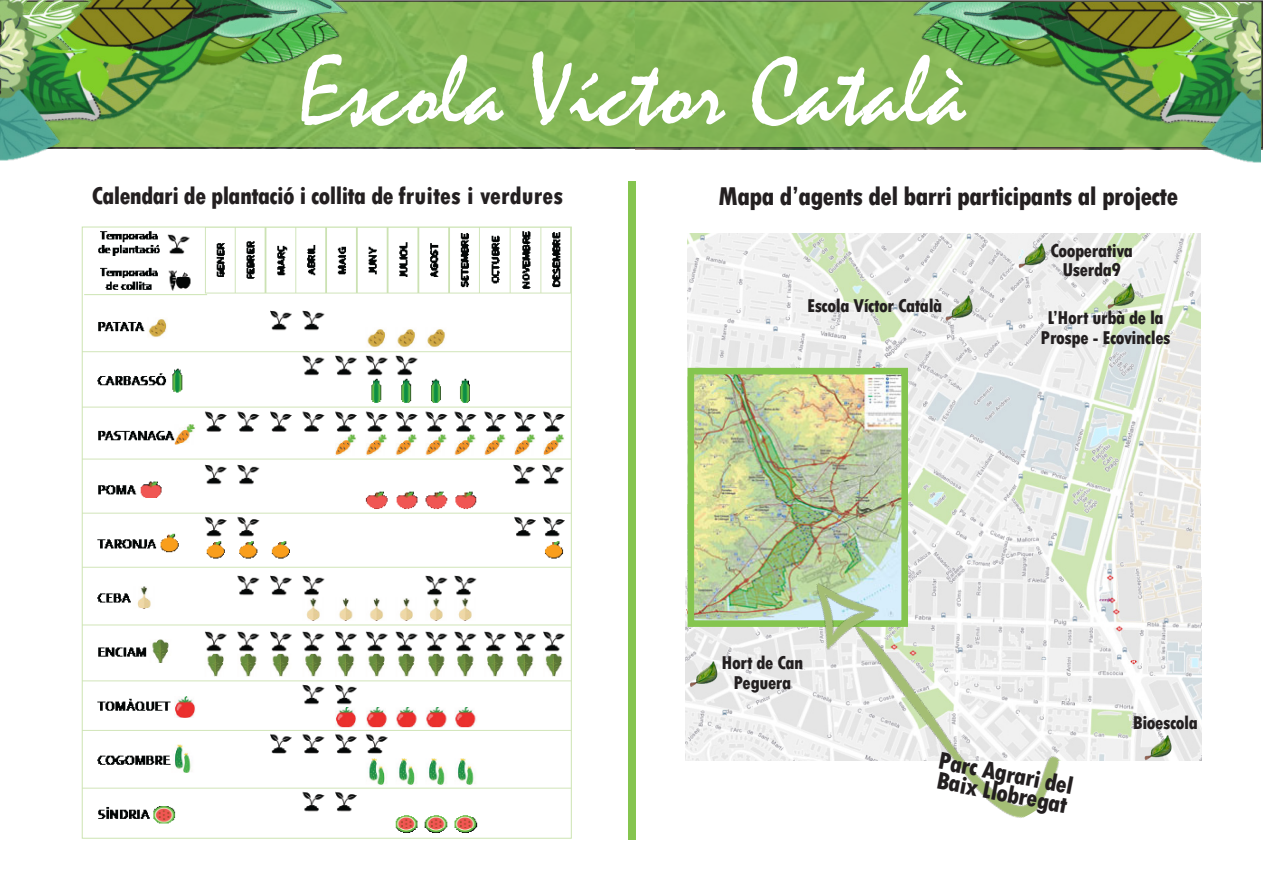
<style>
.page{position:relative;width:1263px;height:893px;background:#fff}
.page>*{position:absolute;margin:0;border:0;box-sizing:border-box;transform-origin:0 0}
.t1{font:100.5px "Mistral";color:#fff}
.t2{font:800 condensed 27px "Tw Cen";letter-spacing:-.025em;color:#231f20}
.t3{font:800 condensed 25.5px/19.5px "Tw Cen";letter-spacing:-.025em;color:#231f20}
.t4{font:800 condensed 19.5px/19.5px "Tw Cen";letter-spacing:-.025em;color:#231f20;text-align:center}
</style>
<div class="page">
<img style="left:686px;top:578px;width:516px;height:182px">
<img style="left:84px;top:229px;width:486px;height:604px">
<div style="left:628px;top:181px;width:7px;height:659px;background:#85c54f"></div>
<hr style="left:84px;top:294px;width:123px;height:1px;background:#cce4b2">
<img style="left:687px;top:233px;width:513px;height:427px">
<img style="left:1009px;top:238px;width:46px;height:41px">
<img style="left:1135px;top:730px;width:46px;height:31px">
<img style="left:936px;top:291px;width:46px;height:40px">
<img style="left:1098px;top:279px;width:46px;height:40px">
<img style="left:695px;top:376px;width:205px;height:243px">
<div style="left:687px;top:368px;width:221px;height:259px;border:7px solid #85c54f"></div>
<img style="left:794px;top:521px;width:285px;height:297px">
<img style="left:685px;top:657px;width:42px;height:40px">
<div style="left:1px;top:1px;width:1261px;height:147px;background:#84b656"></div>
<div style="left:0;top:0;width:1263px;height:149px;border:2px solid #231f20"></div>
<img style="left:0;top:0;width:348px;height:161px">
<img style="left:913px;top:3px;width:348px;height:160px">
<p class="t1" style="left:299px;top:32px;width:669px">Escola Víctor Català</p>
<p class="t3" style="left:92px;top:186px;width:473px">Calendari de plantació i collita de fruites i verdures</p>
<p class="t2" style="left:718px;top:180px;width:462px">Mapa d’agents del barri participants al projecte</p>
<p class="t4" style="left:1050px;top:241px;width:84px">Cooperativa</p>
<p class="t4" style="left:1062px;top:260px;width:60px">Userda9</p>
<p class="t4" style="left:807px;top:296px;width:137px">Escola Víctor Català</p>
<p class="t4" style="left:1047px;top:308px;width:118px">L’Hort urbà de la</p>
<p class="t4" style="left:1040px;top:328px;width:132px">Prospe - Ecovincles</p>
<p class="t4" style="left:721px;top:653px;width:83px">Hort de Can<br>Peguera</p>
<p class="t4" style="left:1133px;top:713px;width:67px">Bioescola</p>
<p class="t3" style="left:940px;top:751px;width:138px;rotate:11deg">Parc Agrari del<br>Baix Llobregat</p>
</div>
